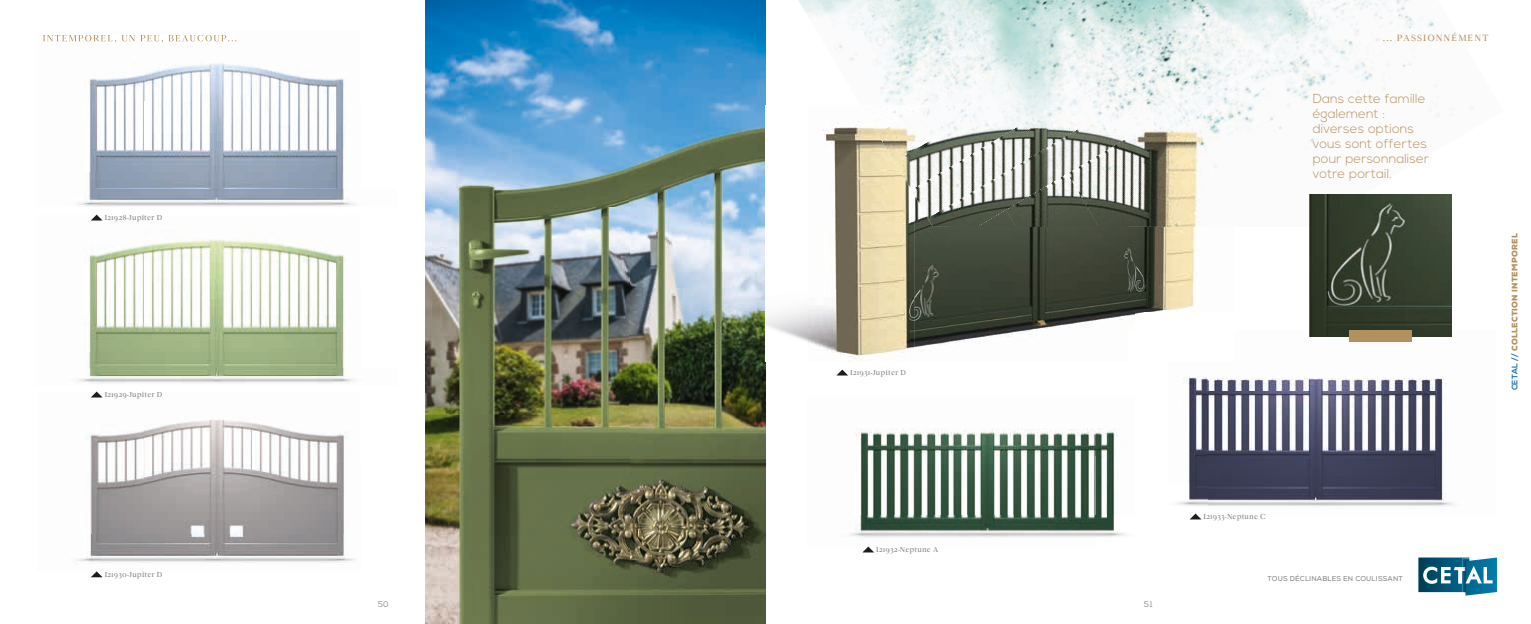
<style>
.page{position:relative;width:1531px;height:624px;background:#fff}
.page>*{position:absolute;margin:0;border:0;box-sizing:border-box;transform-origin:0 0}
.t1{font:300 13px/15px "Nexa";letter-spacing:.01em;color:#b2915e}
.t2{font:10px "Novar";letter-spacing:.1em;color:#b2915e}
.t3{font:8px "Novar";letter-spacing:.01em;color:#7c7c7c}
.t4{font:900 8px "Nexa";letter-spacing:.04em;color:#b2915e}
.t5{font:8px "Nexa";color:#7c7c7c}
.t6{font:7px "Nexa";letter-spacing:.025em;color:#7c7c7c}
.s1{font-weight:700;color:#1f71b8}
</style>
<div class="page">
<img style="left:425px;top:0;width:340px;height:624px">
<img style="left:798px;top:0;width:676px;height:227px">
<img style="left:765px;top:105px;width:149px;height:256px">
<svg style="left:1418px;top:557px;width:79px;height:38px"></svg>
<img style="left:84px;top:34px;width:260px;height:138px">
<img style="left:88px;top:172px;width:200px;height:18px">
<img style="left:288px;top:172px;width:56px;height:18px">
<img style="left:43px;top:35px;width:193px;height:8px">
<img style="left:88px;top:220px;width:257px;height:132px">
<img style="left:88px;top:352px;width:200px;height:17px">
<img style="left:288px;top:352px;width:57px;height:17px">
<img style="left:76px;top:190px;width:281px;height:17px">
<img style="left:77px;top:369px;width:280px;height:194px">
<img style="left:77px;top:387px;width:280px;height:4px">
<img style="left:914px;top:218px;width:36px;height:133px">
<img style="left:950px;top:227px;width:245px;height:118px">
<img style="left:1182px;top:105px;width:52px;height:84px">
<img style="left:1182px;top:189px;width:52px;height:38px">
<img style="left:927px;top:105px;width:255px;height:122px">
<img style="left:911px;top:105px;width:207px;height:113px">
<img style="left:894px;top:105px;width:159px;height:85px">
<img style="left:1005px;top:173px;width:94px;height:54px">
<img style="left:877px;top:105px;width:112px;height:57px">
<img style="left:977px;top:210px;width:39px;height:17px">
<img style="left:861px;top:105px;width:64px;height:29px">
<svg style="left:91px;top:214px;width:11px;height:6px"></svg>
<svg style="left:91px;top:391px;width:12px;height:6px"></svg>
<svg style="left:91px;top:571px;width:11px;height:6px"></svg>
<img style="left:1135px;top:312px;width:317px;height:18px">
<img style="left:1207px;top:330px;width:247px;height:177px">
<img style="left:1183px;top:376px;width:24px;height:107px">
<img style="left:1177px;top:483px;width:30px;height:23px">
<img style="left:1135px;top:330px;width:99px;height:31px">
<svg style="left:1190px;top:513px;width:11px;height:6px"></svg>
<img style="left:850px;top:428px;width:276px;height:112px">
<svg style="left:863px;top:546px;width:11px;height:6px"></svg>
<img style="left:1310px;top:194px;width:141px;height:142px">
<div style="left:1349px;top:330px;width:63px;height:12px;background:#b2915e"></div>
<svg style="left:837px;top:369px;width:11px;height:6px"></svg>
<p class="t3" style="left:105px;top:213px;width:59px">I21928-Jupiter D</p>
<p class="t3" style="left:105px;top:389px;width:59px">I21929-Jupiter D</p>
<p class="t3" style="left:105px;top:569px;width:59px">I21930-Jupiter D</p>
<p class="t5" style="left:378px;top:599px;width:12px">50</p>
<p class="t3" style="left:850px;top:367px;width:57px">I21931-Jupiter D</p>
<p class="t3" style="left:876px;top:544px;width:63px">I21932-Neptune A</p>
<p class="t5" style="left:1144px;top:599px;width:10px">51</p>
<p class="t2" style="left:1383px;top:32px;width:107px">... PASSIONNÉMENT</p>
<h1 class="t1" style="left:1312px;top:91px;width:118px">Dans cette famille également : diverses options vous sont offertes pour personnaliser votre portail.</h1>
<p class="t4" style="left:1509px;top:390px;width:158px;rotate:-90deg"><span class="s1">CETAL //</span> COLLECTION INTEMPOREL</p>
<p class="t3" style="left:1203px;top:511px;width:64px">I21933-Neptune C</p>
<p class="t6" style="left:1267px;top:575px;width:137px">TOUS DÉCLINABLES EN COULISSANT</p>
</div>
